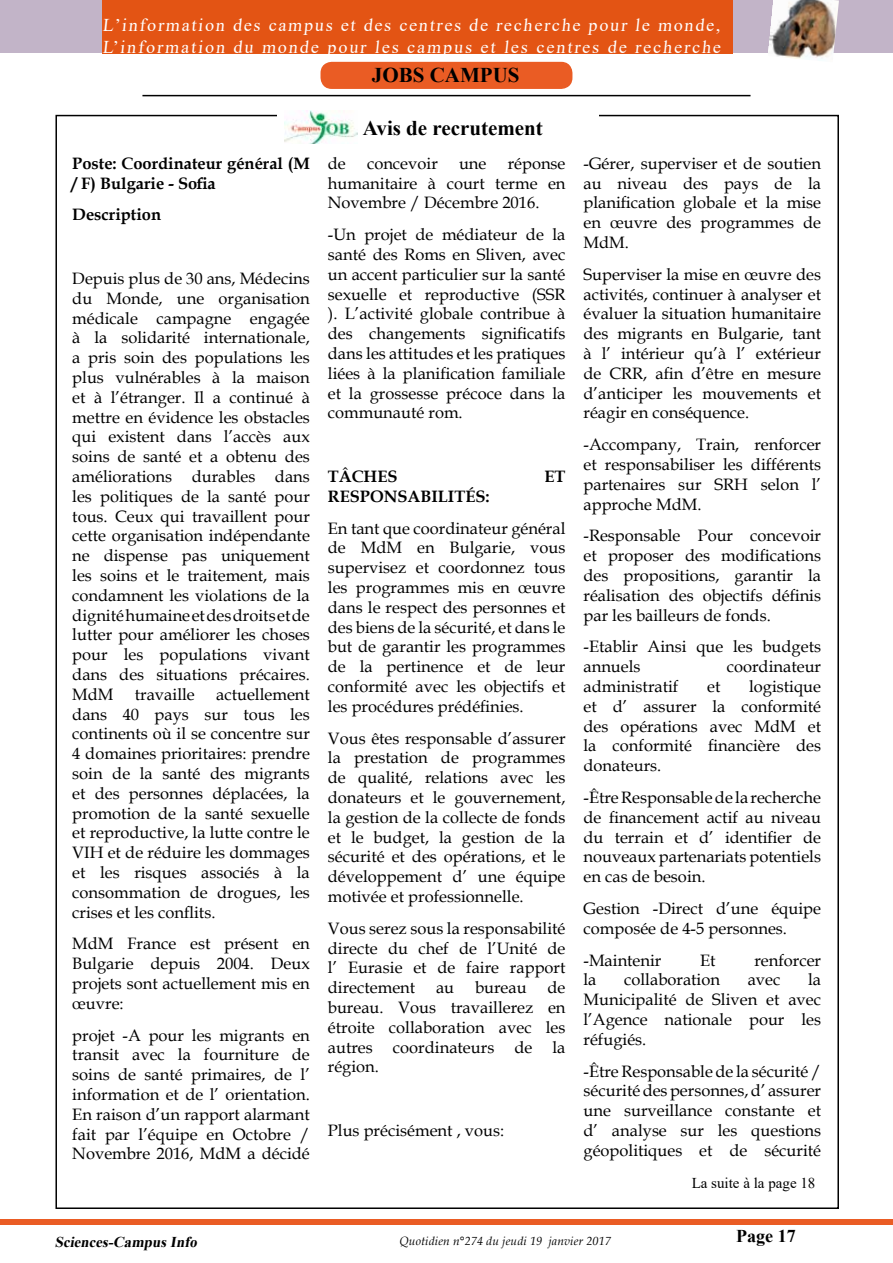
<style>
.page{position:relative;width:893px;height:1263px;background:#fff}
.page>*{position:absolute;margin:0;border:0;box-sizing:border-box;transform-origin:0 0}
.t1{font:700 21px "Times New Roman";color:#000}
.t2{font:18px/21.6px "Times New Roman";letter-spacing:.105em;color:#fff}
.t3{font:700 18px "Times New Roman";color:#000}
.t4{font:16.5px/19.8px "Book Antiqua";color:#000;text-align:justify}
.t5{font:700 16.5px/19.8px "Book Antiqua";color:#000}
.t6{font:italic 700 15px "Times New Roman";color:#000}
.t7{font:15px "Times New Roman";color:#000}
.t8{font:italic 12px "Book Antiqua";letter-spacing:.01em;color:#000}
</style>
<div class="page">
<div style="left:0;top:1219px;width:893px;height:6px;background:#ea5c24"></div>
<div style="left:0;top:1px;width:893px;height:52px;background:#c2b4c8"></div>
<div style="left:103px;top:0;width:630px;height:53px;background:#e35414"></div>
<img style="left:767px;top:0;width:72px;height:61px">
<hr style="left:142px;top:95px;width:608px;height:1px;background:#000">
<div style="left:321px;top:63px;width:251px;height:25px;background:#ea5c24;border-radius:11px"></div>
<div style="left:320px;top:62px;width:252px;height:27px;border:2px solid #ea5c24;border-radius:11px"></div>
<img style="left:284px;top:111px;width:74px;height:32px">
<p class="t2" style="left:103px;top:14px;width:622px">L’information des campus et des centres de recherche pour le monde,<br>L’information du monde pour les campus et les centres de recherche</p>
<p class="t5" style="left:72px;top:153px;width:239px">Poste: Coordinateur général (M / F) Bulgarie - Sofia</p>
<p class="t5" style="left:72px;top:205px;width:90px">Description</p>
<p class="t4" style="left:72px;top:268px;width:239px">Depuis plus de 30 ans, Médecins du Monde, une organisation médicale campagne engagée à la solidarité internationale, a pris soin des populations les plus vulnérables à la maison et à l’étranger. Il a continué à mettre en évidence les obstacles qui existent dans l’accès aux soins de santé et a obtenu des améliorations durables dans les politiques de la santé pour tous. Ceux qui travaillent pour cette organisation indépendante ne dispense pas uniquement les soins et le traitement, mais condamnent les violations de la dignité humaine et des droits et de lutter pour améliorer les choses pour les populations vivant dans des situations précaires.<br>MdM</p>
<p class="t4" style="left:72px;top:684px;width:239px;text-indent:144px">actuellement dans 40 pays sur tous les continents où il se concentre sur 4 domaines prioritaires: prendre soin de la santé des migrants et des personnes déplacées, la promotion de la santé sexuelle et reproductive, la lutte contre le VIH et de réduire les dommages et les risques associés à la consommation de drogues, les crises et les conflits.</p>
<p class="t4" style="left:72px;top:933px;width:239px">MdM France est présent en Bulgarie depuis 2004. Deux projets sont actuellement mis en œuvre:</p>
<p class="t4" style="left:72px;top:1025px;width:239px">projet -A pour les migrants en transit avec la fourniture de soins de santé primaires, de l’ information et de l’ orientation.<br>En raison d’un rapport alarmant fait par l’équipe en Octobre / Novembre 2016, MdM a décidé</p>
<p class="t4" style="left:135px;top:684px;width:62px">travaille</p>
<p class="t1" style="left:372px;top:60px;width:149px">JOBS CAMPUS</p>
<p class="t1" style="left:363px;top:112px;width:182px">Avis de recrutement</p>
<p class="t4" style="left:328px;top:153px;width:19px">de</p>
<p class="t4" style="left:367px;top:153px;width:72px">concevoir</p>
<p class="t4" style="left:459px;top:153px;width:29px">une</p>
<p class="t4" style="left:328px;top:153px;width:239px;text-indent:180px">réponse humanitaire à court terme en Novembre / Décembre 2016.</p>
<p class="t4" style="left:328px;top:224px;width:239px">-Un projet de médiateur de la santé des Roms en Sliven, avec un accent particulier sur la santé sexuelle et reproductive (SSR ). L’activité globale contribue à des changements significatifs dans les attitudes et les pratiques liées à la planification familiale et la grossesse précoce dans la communauté rom.</p>
<p class="t5" style="left:328px;top:466px;width:71px">TÂCHES</p>
<p class="t5" style="left:544px;top:466px;width:23px">ET</p>
<p class="t5" style="left:328px;top:486px;width:163px">RESPONSABILITÉS:</p>
<p class="t4" style="left:328px;top:518px;width:239px">En tant que coordinateur général de MdM en Bulgarie, vous supervisez et coordonnez tous les programmes mis en œuvre dans le respect des personnes et des biens de la sécurité, et dans le but de garantir les programmes de la pertinence et de leur conformité avec les objectifs et les procédures prédéfinies.</p>
<p class="t4" style="left:328px;top:728px;width:239px">Vous êtes responsable d’assurer la prestation de programmes de qualité, relations avec les donateurs et le gouvernement, la gestion de la collecte de fonds et le budget, la gestion de la sécurité et des opérations, et le développement d’ une équipe motivée et professionnelle.</p>
<p class="t4" style="left:328px;top:918px;width:239px">Vous serez sous la responsabilité directe du chef de l’Unité de l’ Eurasie et de faire rapport directement</p>
<p class="t4" style="left:328px;top:977px;width:239px;text-indent:220px">de bureau. Vous travaillerez en étroite collaboration avec les autres coordinateurs de la région.</p>
<p class="t4" style="left:436px;top:977px;width:20px">au</p>
<p class="t4" style="left:475px;top:977px;width:53px">bureau</p>
<p class="t4" style="left:328px;top:1120px;width:178px">Plus précisément , vous:</p>
<p class="t4" style="left:583px;top:153px;width:239px">-Gérer, superviser et de soutien au niveau des pays de la planification globale et la mise en œuvre des programmes de MdM.</p>
<p class="t4" style="left:583px;top:264px;width:239px">Superviser la mise en œuvre des activités, continuer à analyser et évaluer la situation humanitaire des migrants en Bulgarie, tant à l’ intérieur qu’à l’ extérieur de CRR, afin d’être en mesure d’anticiper les mouvements et réagir en conséquence.</p>
<p class="t4" style="left:583px;top:434px;width:239px">-Accompany, Train, renforcer et responsabiliser les différents partenaires sur SRH selon l’ approche MdM.</p>
<p class="t4" style="left:583px;top:525px;width:239px">-Responsable Pour concevoir et proposer des modifications des propositions, garantir la réalisation des objectifs définis par les bailleurs de fonds.</p>
<p class="t4" style="left:583px;top:636px;width:239px">-Etablir Ainsi que les budgets annuels</p>
<p class="t4" style="left:727px;top:656px;width:96px">coordinateur</p>
<p class="t4" style="left:583px;top:676px;width:239px;text-indent:166px">logistique et d’ assurer la conformité des opérations avec MdM et la conformité financière des donateurs.</p>
<p class="t4" style="left:583px;top:787px;width:239px">-Être Responsable de la recherche de financement actif au niveau du terrain et d’ identifier de nouveaux partenariats potentiels en cas de besoin.</p>
<p class="t4" style="left:583px;top:898px;width:239px">Gestion -Direct d’une équipe composée de 4-5 personnes.</p>
<p class="t4" style="left:583px;top:950px;width:79px">-Maintenir</p>
<p class="t4" style="left:700px;top:950px;width:17px">Et</p>
<p class="t4" style="left:754px;top:950px;width:68px">renforcer</p>
<p class="t4" style="left:583px;top:969px;width:15px">la</p>
<p class="t4" style="left:624px;top:969px;width:97px">collaboration</p>
<p class="t4" style="left:748px;top:969px;width:34px">avec</p>
<p class="t4" style="left:583px;top:676px;width:96px">administratif</p>
<p class="t4" style="left:707px;top:676px;width:15px">et</p>
<p class="t4" style="left:583px;top:969px;width:239px;text-indent:225px">la Municipalité de Sliven et avec l’Agence nationale pour les réfugiés.</p>
<p class="t4" style="left:583px;top:1061px;width:239px">-Être Responsable de la sécurité / sécurité des personnes, d’ assurer une surveillance constante et d’ analyse sur les questions géopolitiques et de sécurité</p>
<p class="t7" style="left:692px;top:1172px;width:125px">La suite à la page 18</p>
<p class="t6" style="left:55px;top:1231px;width:147px">Sciences-CampusInfo</p>
<p class="t8" style="left:399px;top:1233px;width:213px">Quotidien n°274 du jeudi 19 janvier 2017</p>
<p class="t3" style="left:736px;top:1223px;width:61px">Page 17</p>
</div>
